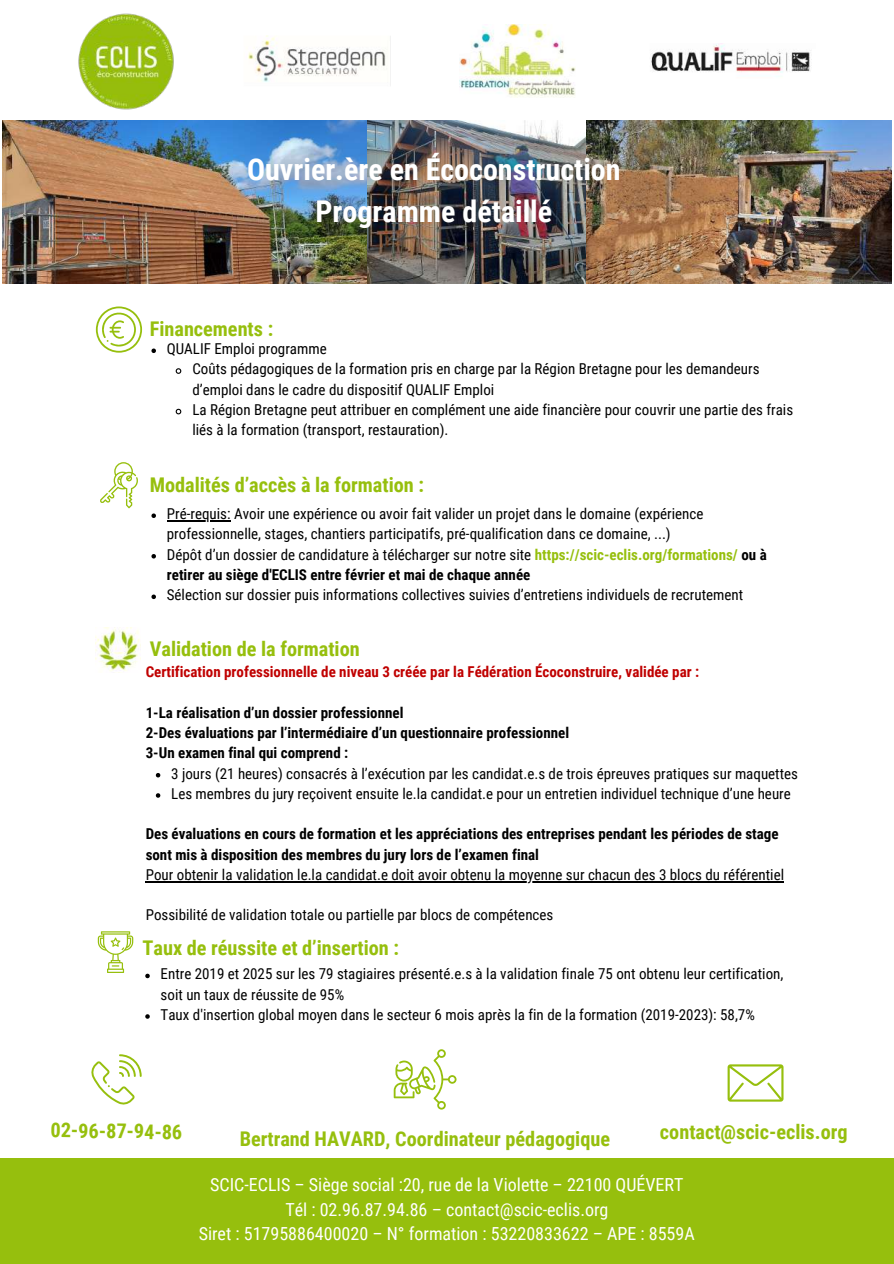
<style>
.page{position:relative;width:894px;height:1264px;background:#fff}
.page>*{position:absolute;margin:0;border:0;box-sizing:border-box;transform-origin:0 0}
.t1{font:700 30px/41.7px "Roboto Condensed";color:#fff;text-align:center}
.t2{font:700 20.25px "Roboto Condensed";color:#96bf0d}
.t3{font:18px/24.8px "Roboto Condensed";color:#fff;text-align:center}
.t4{font:15px/20.2px "Roboto Condensed";color:#000}
.t5{font:700 15px/20.2px "Roboto Condensed";color:#000}
.t6{font:700 15px "Roboto Condensed";color:#c00000}
.s1{font-weight:700;color:#96bf0d}
.s2{font-weight:700}
</style>
<div class="page">
<svg style="left:96px;top:306px;width:46px;height:46px"></svg>
<svg style="left:151px;top:348px;width:5px;height:5px"></svg>
<svg style="left:175px;top:368px;width:7px;height:6px"></svg>
<svg style="left:175px;top:408px;width:7px;height:7px"></svg>
<svg style="left:100px;top:462px;width:38px;height:46px"></svg>
<svg style="left:151px;top:513px;width:5px;height:5px"></svg>
<hr style="left:167px;top:520px;width:63px;height:1px;background:#000">
<svg style="left:151px;top:554px;width:5px;height:4px"></svg>
<svg style="left:151px;top:594px;width:5px;height:5px"></svg>
<svg style="left:98px;top:931px;width:35px;height:42px"></svg>
<svg style="left:145px;top:973px;width:5px;height:5px"></svg>
<svg style="left:145px;top:1014px;width:5px;height:4px"></svg>
<img style="left:96px;top:627px;width:45px;height:44px">
<svg style="left:156px;top:773px;width:4px;height:4px"></svg>
<svg style="left:156px;top:793px;width:4px;height:4px"></svg>
<hr style="left:146px;top:881px;width:638px;height:1px;background:#000">
<svg style="left:393px;top:1049px;width:63px;height:60px"></svg>
<svg style="left:91px;top:1054px;width:51px;height:50px"></svg>
<svg style="left:727px;top:1064px;width:56px;height:37px"></svg>
<div style="left:0;top:1158px;width:893px;height:105px;background:#96bf0d"></div>
<img style="left:2px;top:120px;width:551px;height:163px">
<img style="left:553px;top:120px;width:338px;height:163px">
<img style="left:78px;top:13px;width:96px;height:96px">
<img style="left:248px;top:35px;width:143px;height:51px">
<img style="left:459px;top:25px;width:116px;height:73px">
<img style="left:651px;top:44px;width:161px;height:29px">
<h1 class="t1" style="left:247px;top:149px;width:375px">Ouvrier.ère en Écoconstruction<br>Programme détaillé</h1>
<h2 class="t2" style="left:150px;top:317px;width:125px">Financements :</h2>
<p class="t4" style="left:192px;top:339px;width:602px;text-indent:-26px">QUALIF Emploi programme<br>Coûts pédagogiques de la formation pris en charge par la Région Bretagne pour les demandeurs d’emploi dans le cadre du dispositif QUALIF Emploi<br>La Région Bretagne peut attribuer en complément une aide financière pour couvrir une partie des frais liés à la formation (transport, restauration).</p>
<h2 class="t2" style="left:150px;top:473px;width:276px">Modalités d’accès à la formation :</h2>
<p class="t4" style="left:167px;top:504px;width:601px">Pré-requis: Avoir une expérience ou avoir fait valider un projet dans le domaine (expérience professionnelle, stages, chantiers participatifs, pré-qualification dans ce domaine, ...)<br>Dépôt d’un dossier de candidature à télécharger sur notre site <span class="s1">https://scic-eclis.org/formations/</span> <span class="s2">ou à retirer au siège d'ECLIS entre février et mai de chaque année</span></p>
<p class="t4" style="left:167px;top:585px;width:577px">Sélection sur dossier puis informations collectives suivies d’entretiens individuels de recrutement</p>
<h2 class="t2" style="left:150px;top:637px;width:211px">Validation de la formation</h2>
<p class="t6" style="left:146px;top:663px;width:555px">Certification professionnelle de niveau 3 créée par la Fédération Écoconstruire, validée par :</p>
<p class="t5" style="left:146px;top:702px;width:425px">1-La réalisation d’un dossier professionnel<br>2-Des évaluations par l’intermédiaire d’un questionnaire professionnel<br>3-Un examen final qui comprend :</p>
<p class="t4" style="left:171px;top:763px;width:628px">3 jours (21 heures) consacrés à l’exécution par les candidat.e.s de trois épreuves pratiques sur maquettes<br>Les membres du jury reçoivent ensuite le.la candidat.e pour un entretien individuel technique d’une heure</p>
<p class="t5" style="left:146px;top:824px;width:634px">Des évaluations en cours de formation et les appréciations des entreprises pendant les périodes de stage sont mis à disposition des membres du jury lors de l’examen final</p>
<p class="t4" style="left:146px;top:864px;width:639px">Pour obtenir la validation le.la candidat.e doit avoir obtenu la moyenne sur chacun des 3 blocs du référentiel</p>
<p class="t4" style="left:146px;top:905px;width:409px">Possibilité de validation totale ou partielle par blocs de compétences</p>
<h2 class="t2" style="left:142px;top:935px;width:258px">Taux de réussite et d’insertion :</h2>
<p class="t4" style="left:161px;top:964px;width:624px">Entre 2019 et 2025 sur les 79 stagiaires présenté.e.s à la validation finale 75 ont obtenu leur certification, soit un taux de réussite de 95%<br>Taux d'insertion global moyen dans le secteur 6 mois après la fin de la formation (2019-2023): 58,7%</p>
<h2 class="t2" style="left:51px;top:1118px;width:133px;rotate:1deg">02-96-87-94-86</h2>
<h2 class="t2" style="left:659px;top:1119px;width:189px">contact@scic-eclis.org</h2>
<p class="t3" style="left:199px;top:1172px;width:497px">SCIC-ECLIS – Siège social :20, rue de la Violette – 22100 QUÉVERT<br>Tél : 02.96.87.94.86 – contact@scic-eclis.org<br>Siret : 51795886400020 – N° formation : 53220833622 – APE : 8559A</p>
<h2 class="t2" style="left:240px;top:1126px;width:372px">Bertrand HAVARD, Coordinateur pédagogique</h2>
</div>
